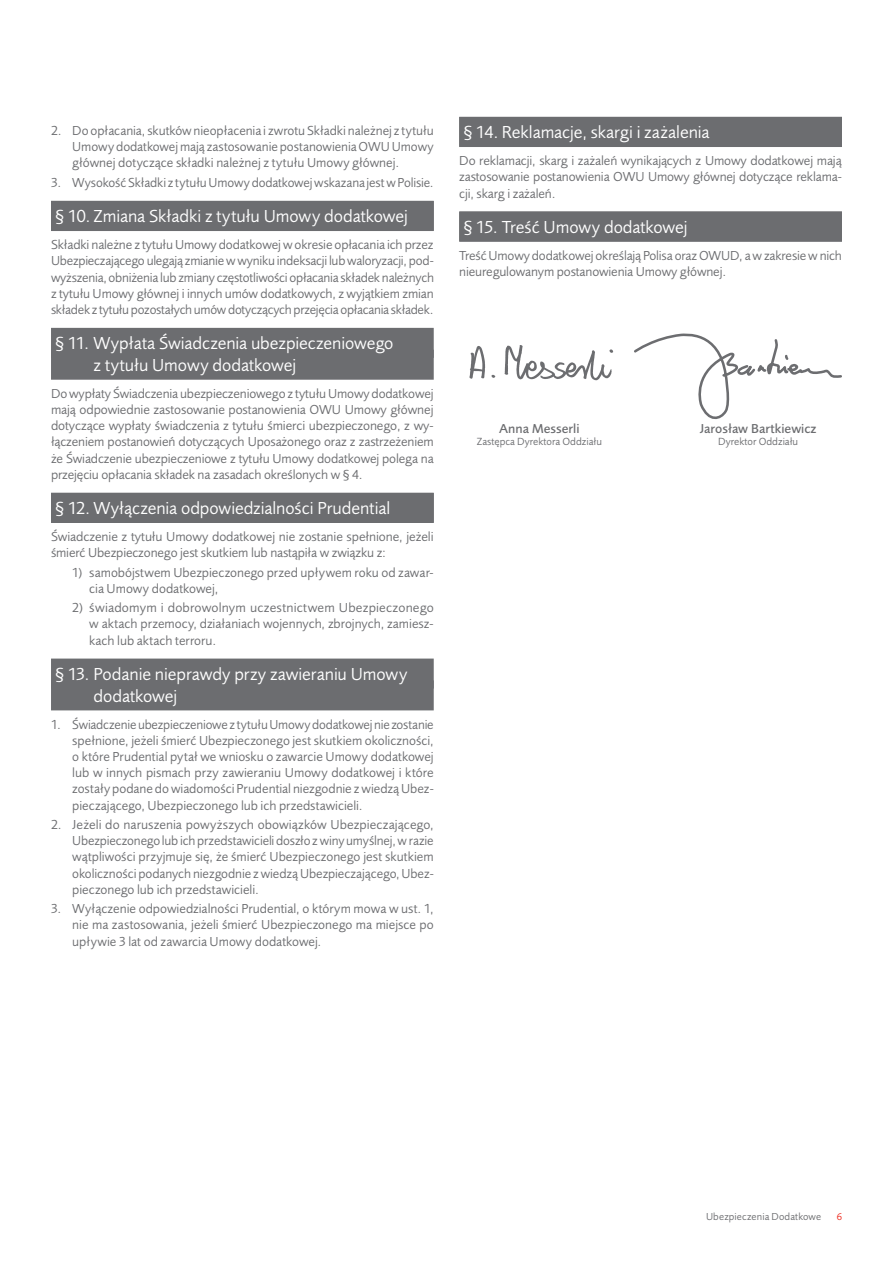
<style>
.page{position:relative;width:893px;height:1263px;background:#fff}
.page>*{position:absolute;margin:0;border:0;box-sizing:border-box;transform-origin:0 0}
.t1{font:18px/21.6px "Pru Sans OT2";letter-spacing:-.005em;color:#fff}
.Tekst_9_pt{font:13.5px/16.2px "Pru Sans OT2";letter-spacing:-.005em;color:#6c6d70;text-align:justify}
.t2{font:500 13.35px "Pru Sans OT2";color:#6c6d70}
.t3{font:10.8px "Pru Sans OT2";color:#6c6d70}
.t4{font:10.5px "Pru Sans OT2";letter-spacing:.01em;color:#6c6d70}
.t5{font:10.5px "Pru Sans OT2";color:#ee2e22}
</style>
<div class="page">
<div style="left:51px;top:201px;width:383px;height:30px;background:#6c6d70"></div>
<div style="left:51px;top:328px;width:383px;height:30px;background:#6c6d70"></div>
<div style="left:51px;top:350px;width:383px;height:30px;background:#6c6d70"></div>
<div style="left:51px;top:493px;width:383px;height:30px;background:#6c6d70"></div>
<div style="left:51px;top:658px;width:383px;height:30px;background:#6c6d70"></div>
<div style="left:51px;top:680px;width:383px;height:30px;background:#6c6d70"></div>
<div style="left:459px;top:117px;width:383px;height:30px;background:#6c6d70"></div>
<div style="left:459px;top:211px;width:383px;height:30px;background:#98989a"></div>
<div style="left:459px;top:212px;width:383px;height:30px;background:#6c6d70"></div>
<svg style="left:634px;top:333px;width:208px;height:87px"></svg>
<img style="left:469px;top:345px;width:145px;height:36px">
<p class="Tekst_9_pt" style="left:72px;top:122px;width:363px;text-indent:-21px">2. Do opłacania, skutków nieopłacenia i zwrotu Składki należnej z tytułu Umowy dodatkowej mają zastosowanie postanowienia OWU Umowy głównej dotyczące składki należnej z tytułu Umowy głównej.</p>
<p class="Tekst_9_pt" style="left:51px;top:174px;width:384px">3. Wysokość Składki z tytułu Umowy dodatkowej wskazana jest w Polisie.</p>
<p class="t1" style="left:55px;top:205px;width:354px">§ 10. Zmiana Składki z tytułu Umowy dodatkowej</p>
<p class="Tekst_9_pt" style="left:51px;top:236px;width:384px">Składki należne z tytułu Umowy dodatkowej w okresie opłacania ich przez Ubezpieczającego ulegają zmianie w wyniku indeksacji lub waloryzacji, pod&shy;wyższenia, obniżenia lub zmiany częstotliwości opłacania składek należnych z tytułu Umowy głównej i innych umów dodatkowych, z wyjątkiem zmian składek z tytułu pozostałych umów dotyczących przejęcia opłacania składek.</p>
<p class="t1" style="left:94px;top:332px;width:301px;text-indent:-38px">§ 11. Wypłata Świadczenia ubezpieczeniowego z tytułu Umowy dodatkowej</p>
<p class="Tekst_9_pt" style="left:51px;top:385px;width:384px">Do wypłaty Świadczenia ubezpieczeniowego z tytułu Umowy dodatkowej mają odpowiednie zastosowanie postanowienia OWU Umowy głównej dotyczące wypłaty świadczenia z tytułu śmierci ubezpieczonego, z wy&shy;łączeniem postanowień dotyczących Uposażonego oraz z zastrzeżeniem że Świadczenie ubezpieczeniowe z tytułu Umowy dodatkowej polega na przejęciu opłacania składek na zasadach określonych w § 4.</p>
<p class="t1" style="left:55px;top:497px;width:336px">§ 12. Wyłączenia odpowiedzialności Prudential</p>
<p class="Tekst_9_pt" style="left:51px;top:528px;width:384px">Świadczenie z tytułu Umowy dodatkowej nie zostanie spełnione, jeżeli śmierć Ubezpieczonego jest skutkiem lub nastąpiła w związku z:</p>
<p class="Tekst_9_pt" style="left:89px;top:564px;width:346px;text-indent:-17px">1) samobójstwem Ubezpieczonego przed upływem roku od zawar&shy;cia Umowy dodatkowej,</p>
<p class="Tekst_9_pt" style="left:89px;top:600px;width:346px;text-indent:-17px">2) świadomym i dobrowolnym uczestnictwem Ubezpieczonego w aktach przemocy, działaniach wojennych, zbrojnych, zamiesz&shy;kach lub aktach terroru.</p>
<p class="t1" style="left:94px;top:663px;width:315px;text-indent:-38px">§ 13. Podanie nieprawdy przy zawieraniu Umowy dodatkowej</p>
<p class="Tekst_9_pt" style="left:72px;top:716px;width:363px;text-indent:-21px">1. Świadczenie ubezpieczeniowe z tytułu Umowy dodatkowej nie zostanie spełnione, jeżeli śmierć Ubezpieczonego jest skutkiem okoliczności, o które Prudential pytał we wniosku o zawarcie Umowy dodatkowej lub w innych pismach przy zawieraniu Umowy dodatkowej i które zostały podane do wiadomości Prudential niezgodnie z wiedzą Ubez&shy;pieczającego, Ubezpieczonego lub ich przedstawicieli.</p>
<p class="Tekst_9_pt" style="left:72px;top:816px;width:363px;text-indent:-21px">2. Jeżeli do naruszenia powyższych obowiązków Ubezpieczającego, Ubezpieczonego lub ich przedstawicieli doszło z winy umyślnej, w razie wątpliwości przyjmuje się, że śmierć Ubezpieczonego jest skutkiem okoliczności podanych niezgodnie z wiedzą Ubezpieczającego, Ubez&shy;pieczonego lub ich przedstawicieli.</p>
<p class="Tekst_9_pt" style="left:72px;top:900px;width:363px;text-indent:-21px">3. Wyłączenie odpowiedzialności Prudential, o którym mowa w ust. 1, nie ma zastosowania, jeżeli śmierć Ubezpieczonego ma miejsce po upływie 3 lat od zawarcia Umowy dodatkowej.</p>
<p class="t1" style="left:463px;top:121px;width:248px">§ 14. Reklamacje, skargi i zażalenia</p>
<p class="Tekst_9_pt" style="left:459px;top:152px;width:384px">Do reklamacji, skarg i zażaleń wynikających z Umowy dodatkowej mają zastosowanie postanowienia OWU Umowy głównej dotyczące reklama&shy;cji, skarg i zażaleń.</p>
<p class="t1" style="left:463px;top:216px;width:226px">§ 15. Treść Umowy dodatkowej</p>
<p class="Tekst_9_pt" style="left:459px;top:247px;width:384px">Treść Umowy dodatkowej określają Polisa oraz OWUD, a w zakresie w nich nieuregulowanym postanowienia Umowy głównej.</p>
<p class="t2" style="left:499px;top:420px;width:82px">Anna Messerli</p>
<p class="t3" style="left:477px;top:435px;width:127px">Zastępca Dyrektora Oddziału</p>
<p class="t2" style="left:700px;top:420px;width:118px">Jarosław Bartkiewicz</p>
<p class="t3" style="left:718px;top:435px;width:81px">Dyrektor Oddziału</p>
<p class="t4" style="left:706px;top:1211px;width:117px">Ubezpieczenia Dodatkowe</p>
<p class="t5" style="left:837px;top:1211px;width:7px">6</p>
</div>
